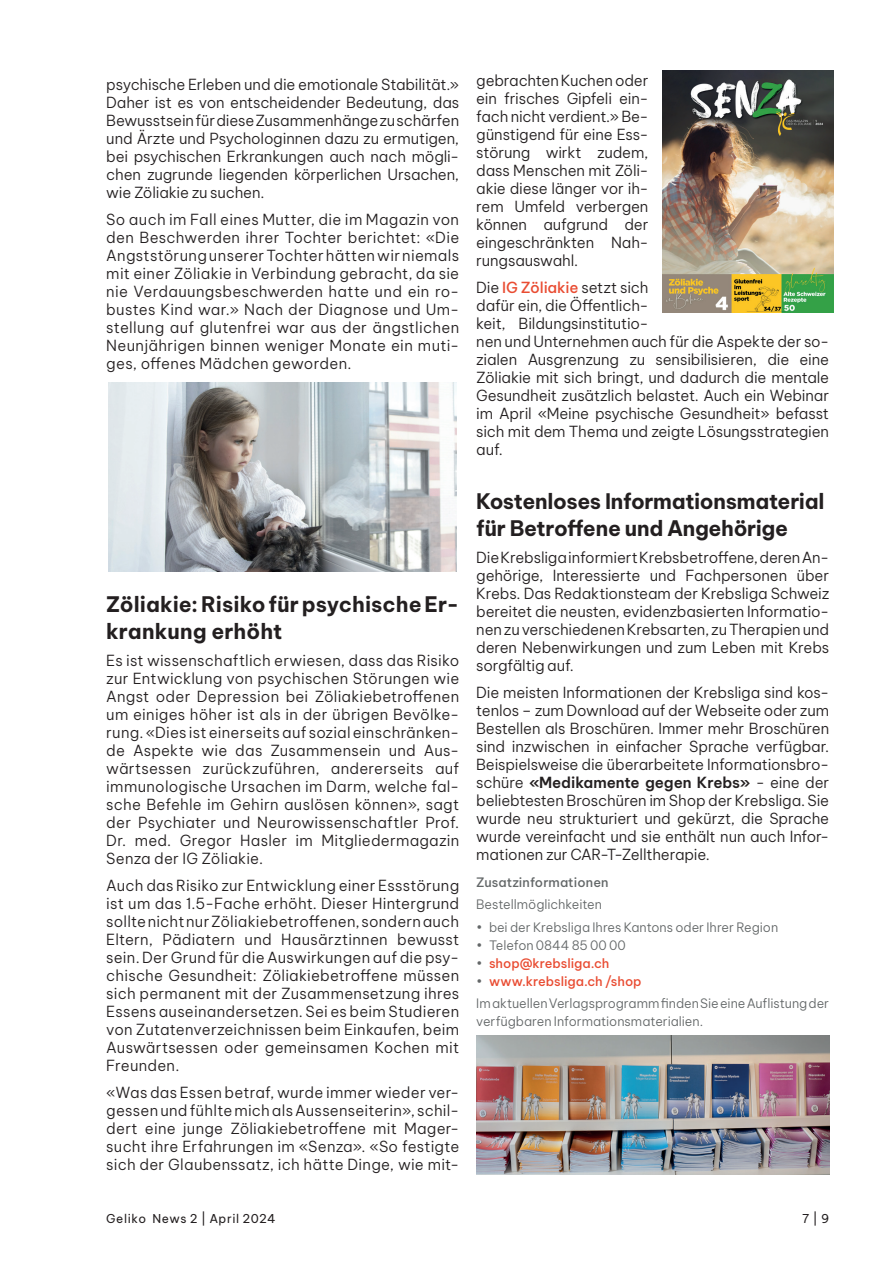
<style>
.page{position:relative;width:893px;height:1263px;background:#fff}
.page>*{position:absolute;margin:0;border:0;box-sizing:border-box;transform-origin:0 0}
.t1{font:700 21px/27px "Be Vietnam Pro";letter-spacing:-.01em;color:#231f20}
.t2{font:300 15px/18px "Be Vietnam Pro";letter-spacing:-.01em;color:#231f20;text-align:justify}
.t3{font:300 12.75px/22.5px "Be Vietnam Pro";letter-spacing:-.005em;color:#636768}
.t4{font:500 12.75px "Be Vietnam Pro";letter-spacing:.01em;color:#636768}
.t5{font:500 12.75px "Be Vietnam Pro";color:#e94c32}
.t6{font:12px "Be Vietnam Pro";letter-spacing:.045em;color:#231f20}
.s1{font-weight:500;color:#e94c32}
.s2{font-weight:600}
.s3{font-weight:300;color:#636768}
</style>
<div class="page">
<img style="left:109px;top:382px;width:348px;height:190px">
<img style="left:662px;top:71px;width:171px;height:242px">
<img style="left:476px;top:1035px;width:353px;height:140px">
<p class="t2" style="left:106px;top:74px;width:354px">psychische Erleben und die emotionale Stabilität.» Daher ist es von entscheidender Bedeutung, das Bewusstsein für diese Zusammenhänge zu schärfen und Ärzte und Psychologinnen dazu zu ermutigen, bei psychischen Erkrankungen auch nach mögli&shy;chen zugrunde liegenden körperlichen Ursachen, wie Zöliakie zu suchen.</p>
<p class="t2" style="left:106px;top:209px;width:354px">So auch im Fall eines Mutter, die im Magazin von den Beschwerden ihrer Tochter berichtet: «Die Angststörung unserer Tochter hätten wir niemals mit einer Zöliakie in Verbindung gebracht, da sie nie Verdauungsbeschwerden hatte und ein ro&shy;bustes Kind war.» Nach der Diagnose und Um&shy;stellung auf glutenfrei war aus der ängstlichen Neunjährigen binnen weniger Monate ein muti&shy;ges, offenes Mädchen geworden.</p>
<h1 class="t1" style="left:106px;top:588px;width:354px">Zöliakie: Risiko für psychische Er&shy;krankung erhöht</h1>
<p class="t2" style="left:106px;top:650px;width:354px">Es ist wissenschaftlich erwiesen, dass das Risiko zur Entwicklung von psychischen Störungen wie Angst oder Depression bei Zöliakiebetroffenen um einiges höher ist als in der übrigen Bevölke&shy;rung. «Dies ist einerseits auf sozial einschränken&shy;de Aspekte wie das Zusammensein und Aus&shy;wärtsessen zurückzuführen, andererseits auf immunologische Ursachen im Darm, welche fal&shy;sche Befehle im Gehirn auslösen können», sagt der Psychiater und Neurowissenschaftler Prof.<br>Dr. med. Gregor Hasler im Mitgliedermagazin Senza der IG Zöliakie.</p>
<p class="t2" style="left:106px;top:875px;width:354px">Auch das Risiko zur Entwicklung einer Essstörung ist um das 1.5-Fache erhöht. Dieser Hintergrund sollte nicht nur Zöliakiebetroffenen, sondern auch Eltern, Pädiatern und Hausärztinnen bewusst sein. Der Grund für die Auswirkungen auf die psy&shy;chische Gesundheit: Zöliakiebetroffene müssen sich permanent mit der Zusammensetzung ihres Essens auseinandersetzen. Sei es beim Studieren von Zutatenverzeichnissen beim Einkaufen, beim Auswärtsessen oder gemeinsamen Kochen mit Freunden.</p>
<p class="t2" style="left:106px;top:1082px;width:354px">«Was das Essen betraf, wurde immer wieder ver&shy;gessen und fühlte mich als Aussenseiterin», schil&shy;dert eine junge Zöliakiebetroffene mit Mager&shy;sucht ihre Erfahrungen im «Senza». «So festigte sich der Glaubenssatz, ich hätte Dinge, wie mit-</p>
<p class="t2" style="left:476px;top:70px;width:174px">gebrachten Kuchen oder ein frisches Gipfeli ein&shy;fach nicht verdient.» Be&shy;günstigend für eine Ess&shy;störung wirkt zudem, dass Menschen mit Zöli&shy;akie diese länger vor ih&shy;rem Umfeld verbergen können aufgrund der eingeschränkten Nah&shy;rungsauswahl.</p>
<p class="t2" style="left:476px;top:277px;width:354px;text-align:left">Die <span class="s1">IG Zöliakie</span> setzt sich<br>dafür ein, die Öffentlich-<br>keit, Bildungsinstitutio-<br>nen und Unternehmen auch für die Aspekte der so&shy;zialen Ausgrenzung zu sensibilisieren, die eine Zöliakie mit sich bringt, und dadurch die mentale Gesundheit zusätzlich belastet. Auch ein Webinar im April «Meine psychische Gesundheit» befasst sich mit dem Thema und zeigte Lösungsstrategien auf.</p>
<h1 class="t1" style="left:476px;top:485px;width:350px">Kostenloses Informationsmaterial für Betroffene und Angehörige</h1>
<p class="t2" style="left:476px;top:547px;width:354px">Die Krebsliga informiert Krebsbetroffene, deren An&shy;gehörige, Interessierte und Fachpersonen über Krebs. Das Redaktionsteam der Krebsliga Schweiz bereitet die neusten, evidenzbasierten Informatio&shy;nen zu verschiedenen Krebsarten, zu Therapien und deren Nebenwirkungen und zum Leben mit Krebs sorgfältig auf.</p>
<p class="t2" style="left:476px;top:682px;width:354px">Die meisten Informationen der Krebsliga sind kos&shy;tenlos – zum Download auf der Webseite oder zum Bestellen als Broschüren. Immer mehr Broschüren sind inzwischen in einfacher Sprache verfügbar.<br>Beispielsweise die überarbeitete Informationsbro&shy;schüre <span class="s2">«Medikamente gegen Krebs»</span> - eine der beliebtesten Broschüren im Shop der Krebsliga. Sie wurde neu strukturiert und gekürzt, die Sprache wurde vereinfacht und sie enthält nun auch Infor&shy;mationen zur CAR-T-Zelltherapie.</p>
<p class="t4" style="left:476px;top:871px;width:134px">Zusatzinformationen</p>
<p class="t3" style="left:476px;top:892px;width:127px">Bestellmöglichkeiten</p>
<p class="t3" style="left:476px;top:914px;width:304px">• bei der Krebsliga Ihres Kantons oder Ihrer Region</p>
<p class="t3" style="left:476px;top:932px;width:151px">• Telefon 0844 85 00 00</p>
<p class="t5" style="left:476px;top:952px;width:135px"><span class="s3">•</span> shop@krebsliga.ch</p>
<p class="t3" style="left:476px;top:968px;width:354px">• <span class="s1">www.krebsliga.ch /shop<br></span>Im aktuellen Verlagsprogramm finden Sie eine Auflistung der</p>
<p class="t3" style="left:476px;top:1009px;width:228px">verfügbaren Informationsmaterialien.</p>
<p class="t6" style="left:106px;top:1208px;width:171px">Geliko News 2 | April 2024</p>
<p class="t6" style="left:802px;top:1208px;width:28px">7 | 9</p>
</div>
